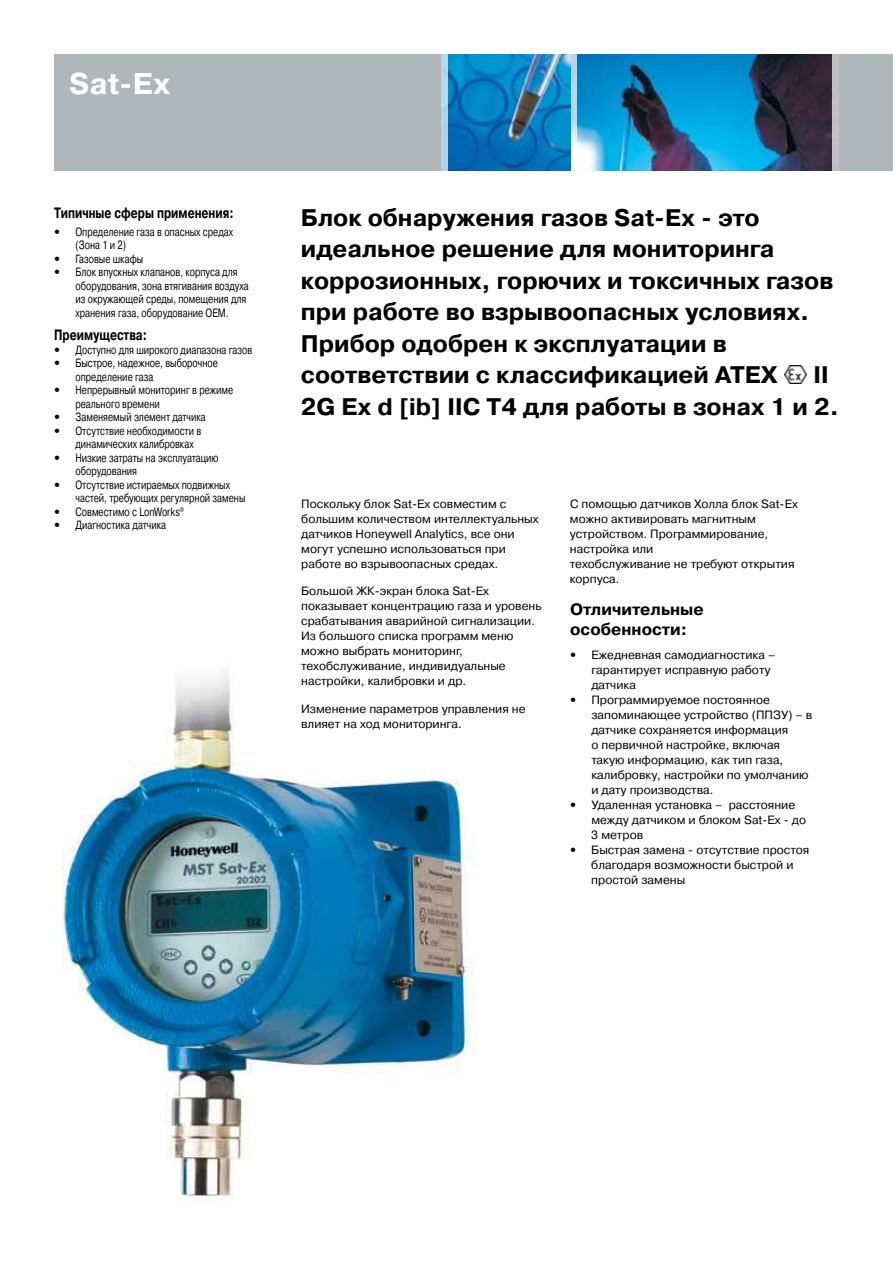
<style>
.page{position:relative;width:893px;height:1263px;background:#fff}
.page>*{position:absolute;margin:0;border:0;box-sizing:border-box;transform-origin:0 0}
.t1{font:30px "Pragmatica Bold OR";color:#fff}
.t2{font:24px/31.5px "Pragmatica Bold OR";color:#000}
.t3{font:16.5px/19.8px "Pragmatica Bold OR";color:#000}
.t4{font:15px "Pragmatica Bold OR";color:#000;scale:.75 1}
.t5{font:12px/15px "Pragmatica Book OR";color:#000}
.t6{font:12px/13.5px "Pragmatica Book OR";color:#000;scale:.75 1}
.s1{font-family:"Helvetica Neue LT";font-weight:300;font-stretch:condensed}
</style>
<div class="page">
<img style="left:61px;top:667px;width:415px;height:530px">
<div style="left:54px;top:54px;width:839px;height:116px;background:#b0b7bb"></div>
<img style="left:785px;top:365px;width:21px;height:18px">
<img style="left:448px;top:54px;width:384px;height:116px">
<svg style="left:570px;top:54px;width:7px;height:117px"></svg>
<div style="left:832px;top:52px;width:7px;height:120px;background:#c2bec4"></div>
<div style="left:442px;top:52px;width:6px;height:123px;background:#b2d2e8"></div>
<h1 class="t1" style="left:69px;top:67px;width:102px">Sat-Ex</h1>
<p class="t4" style="left:54px;top:204px;width:241px">Типичные сферы применения:</p>
<p class="t6" style="left:75px;top:225px;width:212px;text-indent:-21px"><span class="s1">•</span> Определение газа в опасных средах (Зона 1 и 2)</p>
<p class="t6" style="left:54px;top:252px;width:120px"><span class="s1">•</span> Газовые шкафы</p>
<p class="t6" style="left:75px;top:265px;width:233px;text-indent:-21px"><span class="s1">•</span> Блок впускных клапанов, корпуса для оборудования, зона втягивания воздуха из окружающей среды, помещения для хранения газа, оборудование ОЕМ.</p>
<p class="t4" style="left:54px;top:327px;width:125px">Преимущества:</p>
<p class="t6" style="left:54px;top:343px;width:266px"><span class="s1">•</span> Доступно для широкого диапазона газов</p>
<p class="t6" style="left:75px;top:356px;width:192px;text-indent:-21px"><span class="s1">•</span> Быстрое, надежное, выборочное определение газа</p>
<p class="t6" style="left:75px;top:383px;width:212px;text-indent:-21px"><span class="s1">•</span> Непрерывный мониторинг в режиме реального времени</p>
<p class="t6" style="left:54px;top:410px;width:204px"><span class="s1">•</span> Заменяемый элемент датчика</p>
<p class="t6" style="left:75px;top:424px;width:169px;text-indent:-21px"><span class="s1">•</span> Отсутствие необходимости в динамических калибровках</p>
<p class="t6" style="left:75px;top:451px;width:192px;text-indent:-21px"><span class="s1">•</span> Низкие затраты на эксплуатацию оборудования</p>
<p class="t6" style="left:75px;top:478px;width:228px;text-indent:-21px"><span class="s1">•</span> Отсутствие истираемых подвижных частей, требующих регулярной замены</p>
<p class="t6" style="left:54px;top:505px;width:175px"><span class="s1">•</span> Совместимо с LonWorks<sup>®</sup></p>
<p class="t6" style="left:54px;top:518px;width:151px"><span class="s1">•</span> Диагностика датчика</p>
<h2 class="t2" style="left:301px;top:202px;width:534px">Блок обнаружения газов Sat-Ex - это идеальное решение для мониторинга коррозионных, горючих и токсичных газов при работе во взрывоопасных условиях.<br>Прибор одобрен к эксплуатации в соответствии с классификацией ATEX</h2>
<h2 class="t2" style="left:301px;top:360px;width:540px;text-indent:512px">II<br>2G Ex d [ib] IIC T4 для работы в зонах 1 и 2.</h2>
<p class="t5" style="left:301px;top:496px;width:239px">Поскольку блок Sat-Ex совместим с большим количеством интеллектуальных датчиков Honeywell Analytics, все они могут успешно использоваться при работе во взрывоопасных средах.</p>
<p class="t5" style="left:301px;top:584px;width:242px">Большой ЖК-экран блока Sat-Ex показывает концентрацию газа и уровень срабатывания аварийной сигнализации.<br>Из большого списка программ меню можно выбрать мониторинг, техобслуживание, индивидуальные настройки, калибровки и др.</p>
<p class="t5" style="left:301px;top:702px;width:226px">Изменение параметров управления не влияет на ход мониторинга.</p>
<p class="t5" style="left:570px;top:496px;width:229px">С помощью датчиков Холла блок Sat-Ex можно активировать магнитным устройством. Программирование, настройка или<br>техобслуживание не требуют открытия корпуса.</p>
<h3 class="t3" style="left:570px;top:600px;width:135px">Отличительные особенности:</h3>
<p class="t5" style="left:591px;top:647px;width:185px;text-indent:-21px"><span class="s1">•</span> Ежедневная самодиагностика – гарантирует исправную работу датчика</p>
<p class="t5" style="left:591px;top:692px;width:223px;text-indent:-21px"><span class="s1">•</span> Программируемое постоянное запоминающее устройство (ППЗУ) – в датчике сохраняется информация<br>о первичной настройке, включая такую информацию, как тип газа, калибровку, настройки по умолчанию и дату производства.</p>
<p class="t5" style="left:591px;top:797px;width:216px;text-indent:-21px"><span class="s1">•</span> Удаленная установка – расстояние между датчиком и блоком Sat-Ex - до<br>3 метров</p>
<p class="t5" style="left:591px;top:842px;width:219px;text-indent:-21px"><span class="s1">•</span> Быстрая замена - отсутствие простоя благодаря возможности быстрой и простой замены</p>
</div>
